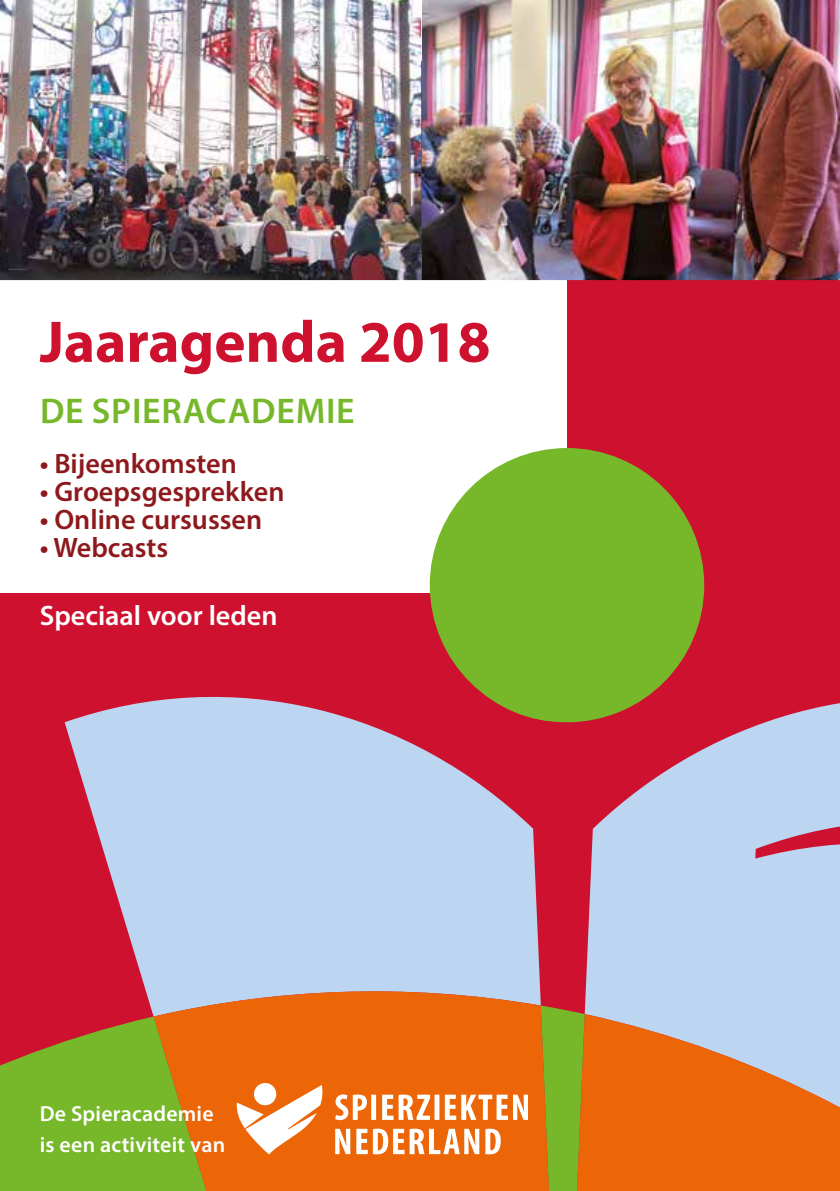
<style>
.page{position:relative;width:840px;height:1191px;background:#fff}
.page>*{position:absolute;margin:0;border:0;box-sizing:border-box;transform-origin:0 0}
.t1{font:700 59.2px "Myriad Pro";color:#ce112e}
.t2{font:600 35.8px "Myriad Pro";letter-spacing:.02em;color:#76b82a}
.t3{font:600 28.2px "Myriad Pro";color:#8d191d}
.t4{font:600 28.2px "Myriad Pro";color:#fff}
.t5{font:600 21.8px/31.2px "Myriad Pro";letter-spacing:.01em;color:#fff}
</style>
<div class="page">
<div style="left:0;top:61px;width:839px;height:1130px;background:#ce112e"></div>
<svg style="left:65px;top:694px;width:475px;height:311px;fill:#bcd5f0"></svg>
<svg style="left:153px;top:989px;width:388px;height:16px;background:#d39e7f"></svg>
<svg style="left:584px;top:663px;width:255px;height:342px;fill:#bcd5f0"></svg>
<svg style="left:0;top:1005px;width:839px;height:186px;background:#c98026"></svg>
<div style="left:0;top:254px;width:566px;height:338px;background:#fff"></div>
<div style="left:429px;top:448px;width:274px;height:274px;background:#76b82a;border-radius:50%"></div>
<svg style="left:335px;top:1128px;width:165px;height:26px;background:#f5b282"></svg>
<svg style="left:335px;top:1094px;width:192px;height:26px;background:#f4ae7d"></svg>
<svg style="left:237px;top:1084px;width:86px;height:70px;background:#f4ae7c"></svg>
<img style="left:0;top:0;width:839px;height:280px">
<h1 class="t1" style="left:40px;top:303px;width:452px">Jaaragenda 2018</h1>
<p class="t2" style="left:40px;top:388px;width:316px">DE SPIERACADEMIE</p>
<p class="t3" style="left:40px;top:445px;width:198px">• Bijeenkomsten</p>
<p class="t3" style="left:40px;top:474px;width:246px">• Groepsgesprekken</p>
<p class="t3" style="left:40px;top:502px;width:224px">• Online cursussen</p>
<p class="t3" style="left:40px;top:530px;width:130px">• Webcasts</p>
<p class="t4" style="left:40px;top:597px;width:239px">Speciaal voor leden</p>
<p class="t5" style="left:40px;top:1097px;width:187px">De Spieracademie is een activiteit van</p>
</div>
